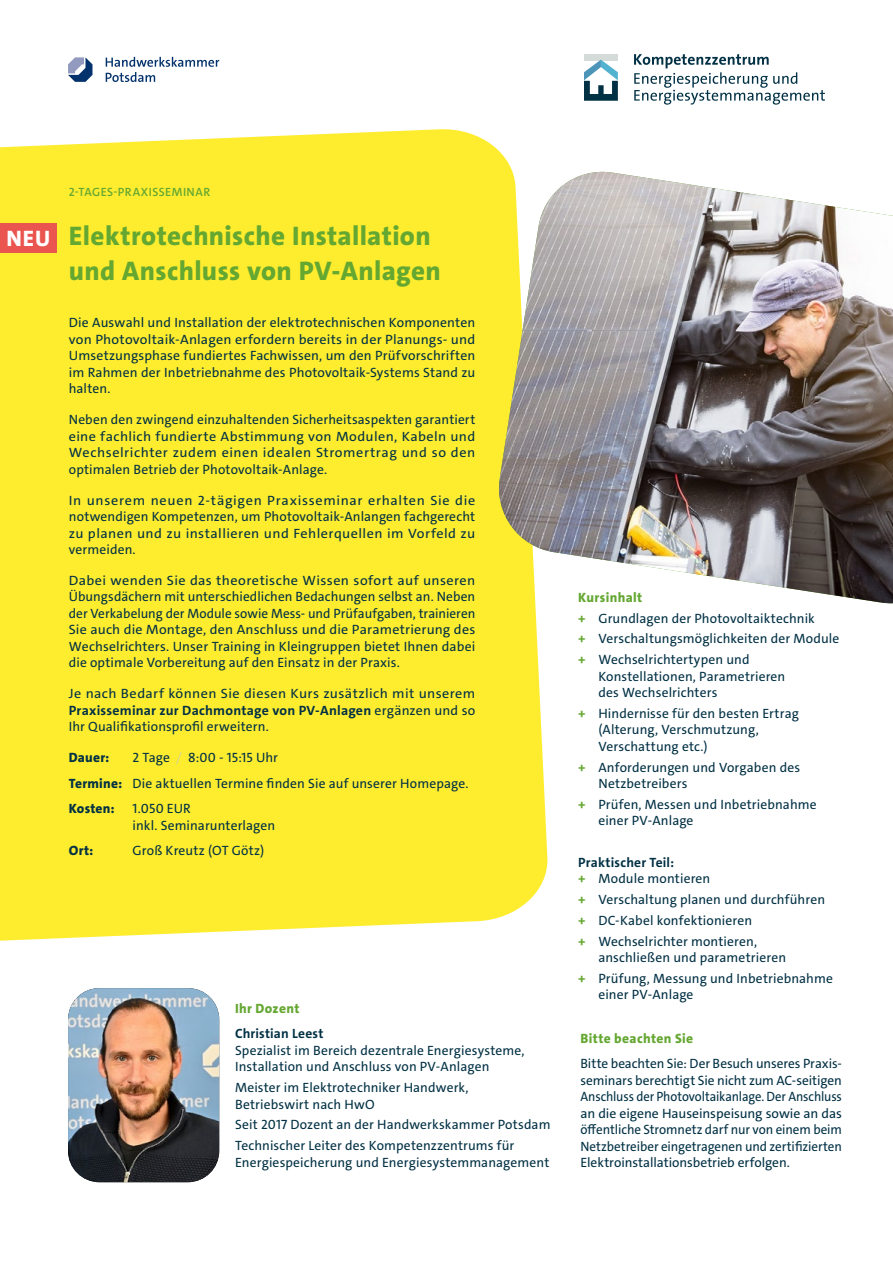
<style>
.page{position:relative;width:893px;height:1263px;background:#fff}
.page>*{position:absolute;margin:0;border:0;box-sizing:border-box;transform-origin:0 0}
.t1{font:800 27px/34.5px "The Sans C4 s";letter-spacing:.015em;color:#64a731}
.t2{font:800 22.5px "The Sans C4 s";color:#fff}
.t3{font:13.5px/16.5px "The Sans C4 s";letter-spacing:.01em;color:#003044}
.t4{font:13.5px/16.5px "The Sans C4 s";letter-spacing:.01em;color:#003044;text-align:justify;scale:1.05 1}
.t5{font:700 13.5px/16.5px "The Sans C4 s";letter-spacing:.015em;color:#003044}
.t6{font:800 13.5px "The Sans C4 s";letter-spacing:.025em;color:#64a731}
.t7{font:800 13.5px "The Sans C4 s";letter-spacing:.02em;color:#003044}
.t8{font:600 12px "The Sans C4 s";letter-spacing:.04em;color:#64a731}
.s1{font-weight:700}
.s2{font-weight:200;color:#bfcacb}
.s3{font-weight:800}
.s4{font-weight:800;color:#64a731}
.s5{font-weight:700;color:#64a731}
.s6{color:#64a731}
.s7{font-weight:400}
</style>
<div class="page">
<div style="left:0;top:129px;width:548px;height:812px;background:#feec2f"></div>
<img style="left:494px;top:172px;width:399px;height:431px">
<svg style="left:634px;top:54px;width:191px;height:51px"></svg>
<div style="left:584px;top:54px;width:34px;height:7px;background:#d5dbd9"></div>
<svg style="left:584px;top:60px;width:34px;height:41px"></svg>
<svg style="left:68px;top:57px;width:24px;height:25px"></svg>
<svg style="left:106px;top:57px;width:113px;height:25px"></svg>
<div style="left:0;top:223px;width:57px;height:30px;background:#ea564f"></div>
<img style="left:68px;top:988px;width:151px;height:194px">
<h2 class="t2" style="left:7px;top:224px;width:45px">NEU</h2>
<p class="t8" style="left:69px;top:184px;width:143px">2-TAGES-PRAXISSEMINAR</p>
<h1 class="t1" style="left:69px;top:219px;width:374px">Elektrotechnische Installation und Anschluss von PV-Anlagen</h1>
<p class="t3" style="left:69px;top:315px;width:408px;text-align:justify">Die Auswahl und Installation der elektrotechnischen Komponenten von Photovoltaik-Anlagen erfordern bereits in der Planungs- und Umsetzungsphase fundiertes Fachwissen, um den Prüfvorschriften im Rahmen der Inbetriebnahme des Photovoltaik-Systems Stand zu halten.</p>
<p class="t3" style="left:69px;top:411px;width:408px;text-align:justify">Neben den zwingend einzuhaltenden Sicherheitsaspekten garantiert eine fachlich fundierte Abstimmung von Modulen, Kabeln und Wechselrichter zudem einen idealen Stromertrag und so den optimalen Betrieb der Photovoltaik-Anlage.</p>
<p class="t4" style="left:69px;top:492px;width:389px">In unserem neuen 2-tägigen Praxisseminar erhalten Sie die notwendigen Kompetenzen, um Photovoltaik-Anlangen fachgerecht zu planen und zu installieren und Fehlerquellen im Vorfeld zu vermeiden.</p>
<p class="t4" style="left:69px;top:572px;width:389px">Dabei wenden Sie das theoretische Wissen sofort auf unseren Übungsdächern mit unterschiedlichen Bedachungen selbst an. Neben der Verkabelung der Module sowie Mess- und Prüfaufgaben, trainieren Sie auch die Montage, den Anschluss und die Parametrierung des Wechselrichters. Unser Training in Kleingruppen bietet Ihnen dabei die optimale Vorbereitung auf den Einsatz in der Praxis.</p>
<p class="t4" style="left:69px;top:685px;width:389px">Je nach Bedarf können Sie diesen Kurs zusätzlich mit unserem <span class="s1">Praxisseminar zur Dachmontage von PV-Anlagen</span> ergänzen und so Ihr Qualifikationsprofil erweitern.</p>
<p class="t7" style="left:69px;top:749px;width:42px">Dauer:</p>
<p class="t3" style="left:69px;top:745px;width:401px;line-height:25.5px;text-indent:64px">2 Tage <span class="s2">/</span> 8:00 - 15:15 Uhr<br><span class="s3">Termine:</span> Die aktuellen Termine finden Sie auf unserer Homepage.<br><span class="s3">Kosten:</span></p>
<p class="t3" style="left:133px;top:800px;width:144px">1.050 EUR<br>inkl. Seminarunterlagen</p>
<p class="t7" style="left:69px;top:842px;width:26px">Ort:</p>
<p class="t3" style="left:133px;top:843px;width:133px">Groß Kreutz (OT Götz)</p>
<p class="t6" style="left:235px;top:999px;width:66px">Ihr Dozent</p>
<p class="t5" style="left:235px;top:1026px;width:90px">Christian Leest</p>
<p class="t3" style="left:235px;top:1042px;width:291px">Spezialist im Bereich dezentrale Energiesysteme,<br>Installation und Anschluss von PV-Anlagen</p>
<p class="t3" style="left:235px;top:1079px;width:235px">Meister im Elektrotechniker Handwerk,<br>Betriebswirt nach HwO</p>
<p class="t3" style="left:235px;top:1114px;width:317px;line-height:20.7px">Seit 2017 Dozent an der Handwerkskammer Potsdam<br>Technischer Leiter des Kompetenzzentrums für</p>
<p class="t3" style="left:235px;top:1154px;width:316px">Energiespeicherung und Energiesystemmanagement</p>
<p class="t3" style="left:578px;top:587px;width:263px;line-height:20.7px"><span class="s4">Kursinhalt<br></span><span class="s5">+</span> Grundlagen der Photovoltaiktechnik<br><span class="s5">+</span> Verschaltungsmöglichkeiten der Module <span class="s5">+</span> Wechselrichtertypen und</p>
<p class="t3" style="left:598px;top:668px;width:188px">Konstellationen, Parametrieren des Wechselrichters</p>
<p class="t3" style="left:598px;top:705px;width:202px;text-indent:-20px"><span class="s5">+</span> Hindernisse für den besten Ertrag (Alterung, Verschmutzung,<br>Verschattung etc.)</p>
<p class="t3" style="left:598px;top:759px;width:203px;text-indent:-20px"><span class="s5">+</span> Anforderungen und Vorgaben des<br>Netzbetreibers</p>
<p class="t3" style="left:598px;top:796px;width:220px;text-indent:-20px"><span class="s5">+</span> Prüfen, Messen und Inbetriebnahme einer PV-Anlage</p>
<p class="t5" style="left:578px;top:854px;width:134px">Praktischer Teil:<br><span class="s6">+</span> <span class="s7">Module montieren</span></p>
<p class="t3" style="left:578px;top:889px;width:248px;line-height:20.7px"><span class="s5">+</span> Verschaltung planen und durchführen <span class="s5">+</span> DC-Kabel konfektionieren<br><span class="s5">+</span> Wechselrichter montieren,</p>
<p class="t3" style="left:578px;top:947px;width:256px;line-height:20.7px;text-indent:20px">anschließen und parametrieren<br><span class="s5">+</span> Prüfung, Messung und Inbetriebnahme</p>
<p class="t3" style="left:598px;top:986px;width:97px">einer PV-Anlage</p>
<p class="t6" style="left:580px;top:1029px;width:114px">Bitte beachten Sie</p>
<p class="t3" style="left:580px;top:1055px;width:263px;text-align:justify">Bitte beachten Sie: Der Besuch unseres Praxis&shy;seminars berechtigt Sie nicht zum AC-seitigen Anschluss der Photovoltaikanlage. Der Anschluss an die eigene Hauseinspeisung sowie an das öffentliche Stromnetz darf nur von einem beim Netzbetreiber eingetragenen und zertifizierten Elektroinstallationsbetrieb erfolgen.</p>
</div>
